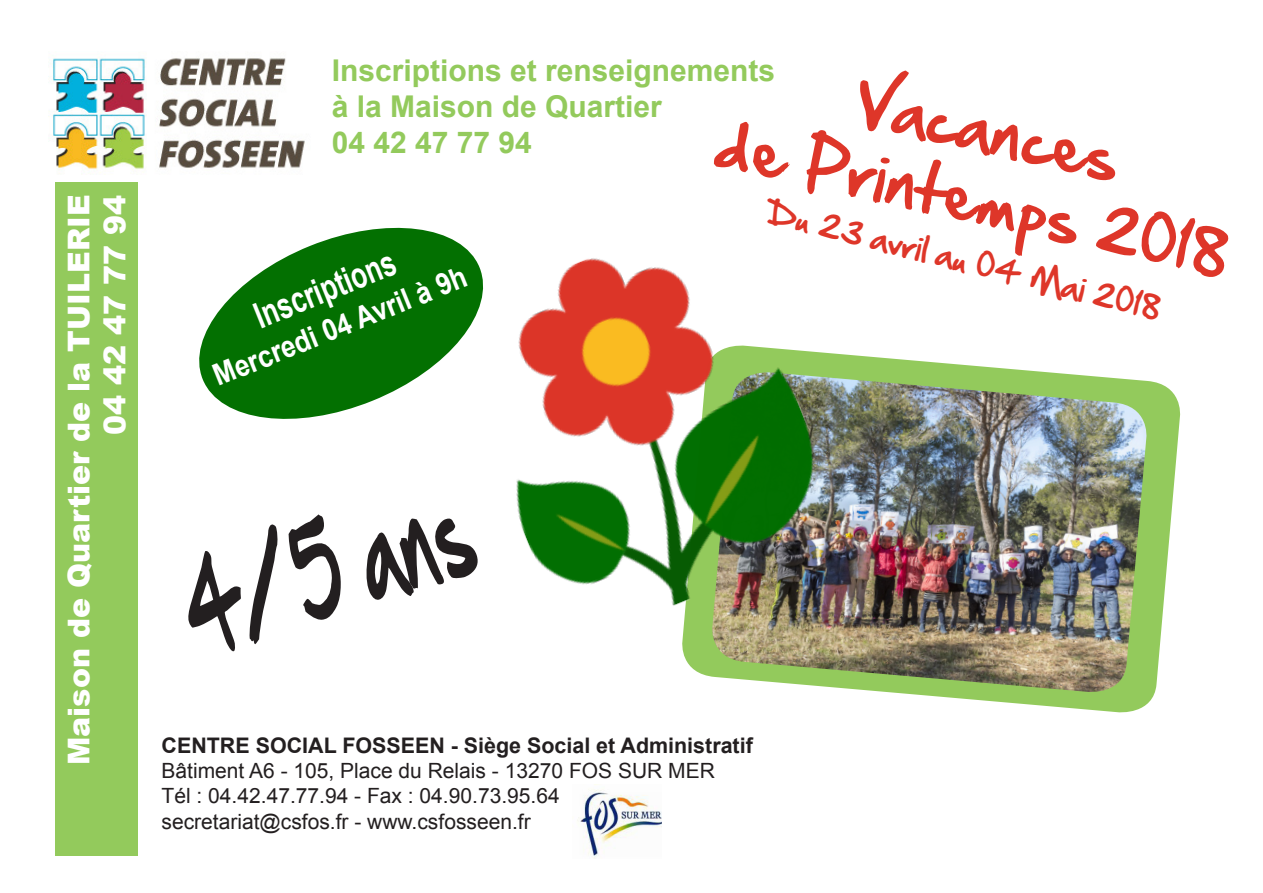
<style>
.page{position:relative;width:1263px;height:893px;background:#fff}
.page>*{position:absolute;margin:0;border:0;box-sizing:border-box;transform-origin:0 0}
.t1{font:118.2px "Hand Of Sean";color:#231f20;scale:.57 1}
.t2{font:58.5px "Hand Of Sean";color:#de3629}
.t3{font:700 36px "Arial";color:#fff;scale:.73 1}
.t4{font:700 30px "Arial";color:#93ca5c}
.t5{font:900 30px "Arial";color:#fff}
.t6{font:30px "Hand Of Sean";color:#de3629}
.t7{font:700 30px "Arial";color:#fff;scale:.88 1}
.t8{font:700 21.45px "Arial";color:#231f20}
.t9{font:21px "Arial";color:#231f20}
</style>
<div class="page">
<img style="left:48px;top:58px;width:257px;height:116px">
<div style="left:56px;top:182px;width:82px;height:674px;background:#93ca5c"></div>
<img style="left:577px;top:784px;width:84px;height:75px">
<svg style="left:910px;top:360px;width:271px;height:353px"></svg>
<img style="left:853px;top:372px;width:296px;height:323px">
<svg style="left:199px;top:228px;width:181px;height:191px;fill:#037001"></svg>
<img style="left:380px;top:227px;width:530px;height:462px">
<p class="t5" style="left:57px;top:765px;width:572px;rotate:-90deg">Maison de Quartier de la TUILERIE</p>
<p class="t5" style="left:93px;top:435px;width:242px;rotate:-90deg">04 42 47 77 94</p>
<p class="t4" style="left:332px;top:51px;width:445px">Inscriptions et renseignements</p>
<p class="t4" style="left:332px;top:87px;width:332px">à la Maison de Quartier</p>
<p class="t4" style="left:332px;top:123px;width:202px">04 42 47 77 94</p>
<p class="t2" style="left:866px;top:50px;width:273px;rotate:12deg">Vacances</p>
<p class="t2" style="left:727px;top:92px;width:525px;rotate:12deg">de Printemps 2018</p>
<p class="t6" style="left:775px;top:185px;width:405px;rotate:14deg">Du 23 avril au 04 Mai 2018</p>
<p class="t3" style="left:247px;top:295px;width:206px;rotate:-22deg">Inscriptions</p>
<p class="t7" style="left:207px;top:358px;width:309px;rotate:-22deg">Mercredi 04 Avril à 9h</p>
<p class="t1" style="left:152px;top:508px;width:524px;rotate:-17deg">4/5 ans</p>
<p class="t8" style="left:162px;top:731px;width:593px">CENTRE SOCIAL FOSSEEN - Siège Social et Administratif</p>
<p class="t9" style="left:162px;top:757px;width:555px">Bâtiment A6 - 105, Place du Relais - 13270 FOS SUR MER</p>
<p class="t9" style="left:162px;top:782px;width:400px">Tél : 04.42.47.77.94 - Fax : 04.90.73.95.64</p>
<p class="t9" style="left:162px;top:807px;width:371px">secretariat@csfos.fr - www.csfosseen.fr</p>
</div>
